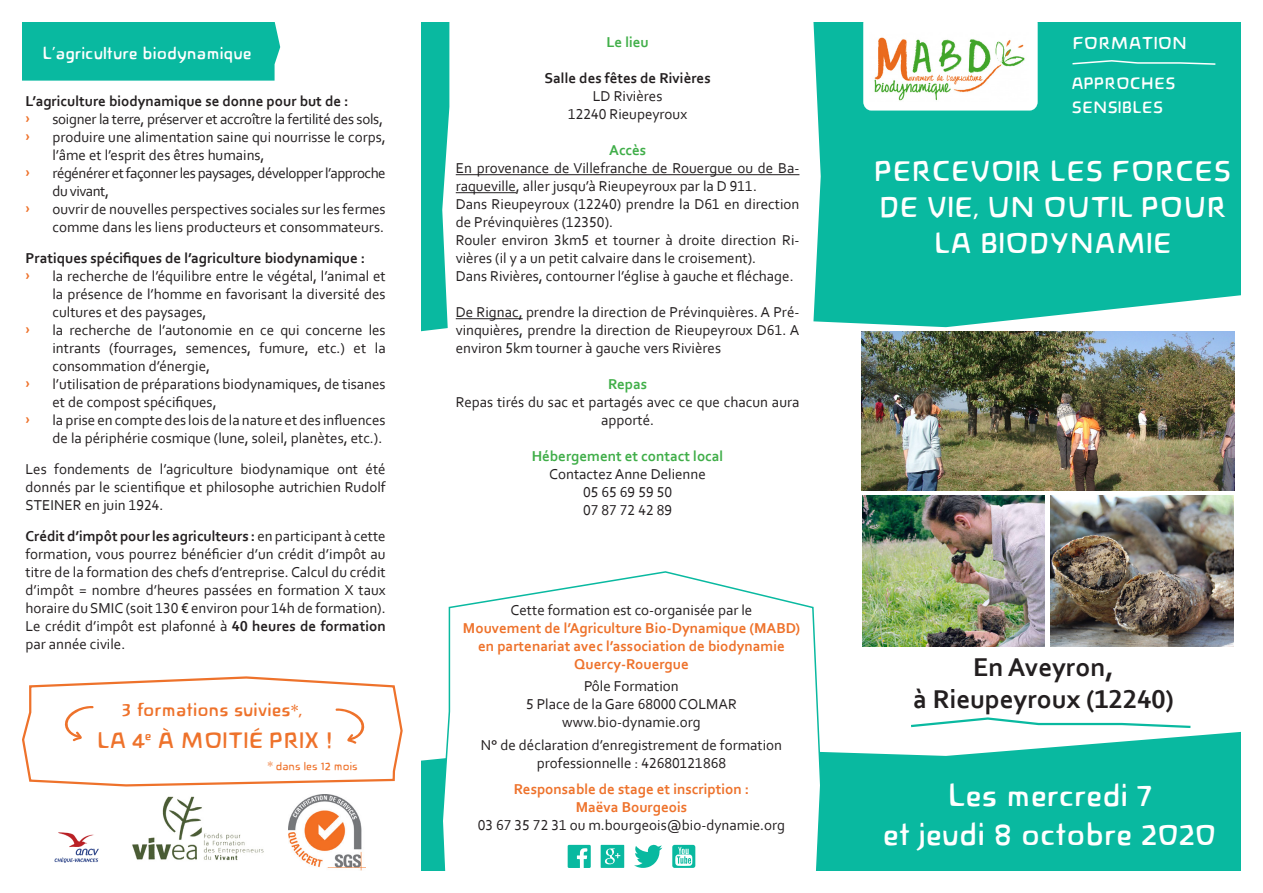
<style>
.page{position:relative;width:1263px;height:893px;background:#fff}
.page>*{position:absolute;margin:0;border:0;box-sizing:border-box;transform-origin:0 0}
.t1{font:33px/39.6px "Novalis Medium Roman";color:#fff;text-align:center}
.t2{font:30px/36px "Novalis Medium Roman";color:#fff;text-align:center}
.t3{font:700 27px/32.4px "Corbel";color:#231f20;text-align:center}
.t4{font:23.25px "Novalis Medium Roman";color:#ee722b}
.t5{font:19.65px "Novalis Medium Roman";color:#ee722b}
.t6{font:18px "Novalis Medium Roman";color:#fff}
.t7{font:17.25px/24px "Novalis Medium Roman";color:#fff}
.t8{font:15px/18px "Corbel";color:#231f20}
.t9{font:700 15px/18px "Corbel";color:#ee722b;text-align:center}
.t10{font:700 15px "Corbel";color:#231f20}
.t11{font:15px/18px "Corbel";letter-spacing:-.03em;color:#231f20}
.t12{font:15px "Corbel";letter-spacing:-.02em;color:#231f20}
.t13{font:700 15px "Corbel";color:#40ae49}
.t14{font:700 15px "Corbel";color:#41af49}
.t15{font:12px "Novalis Light 97 Roman";color:#ee722b}
.s1{font-weight:700}
.s2{font-size:16.05px}
.s3{font-weight:400;color:#231f20}
</style>
<div class="page">
<div style="left:421px;top:22px;width:820px;height:324px;background:#09b9a0"></div>
<svg style="left:421px;top:731px;width:820px;height:140px;background:#25c1ab"></svg>
<svg style="left:442px;top:22px;width:379px;height:324px"></svg>
<svg style="left:441px;top:571px;width:381px;height:300px"></svg>
<div style="left:22px;top:22px;width:258px;height:59px;background:#09b9a0"></div>
<div style="left:863px;top:15px;width:175px;height:96px;background:#fff;border-radius:8px"></div>
<img style="left:874px;top:37px;width:151px;height:64px">
<svg style="left:911px;top:717px;width:280px;height:11px"></svg>
<img style="left:54px;top:832px;width:45px;height:31px">
<img style="left:132px;top:796px;width:132px;height:65px">
<img style="left:289px;top:795px;width:76px;height:75px">
<svg style="left:22px;top:676px;width:381px;height:111px"></svg>
<svg style="left:1071px;top:59px;width:146px;height:7px"></svg>
<svg style="left:568px;top:845px;width:23px;height:23px"></svg>
<svg style="left:601px;top:845px;width:23px;height:23px"></svg>
<svg style="left:634px;top:845px;width:28px;height:23px"></svg>
<svg style="left:672px;top:845px;width:23px;height:23px"></svg>
<hr style="left:456px;top:174px;width:343px;height:1px;background:#231f20">
<hr style="left:456px;top:192px;width:60px;height:1px;background:#231f20">
<hr style="left:456px;top:318px;width:67px;height:1px;background:#231f20">
<img style="left:1051px;top:495px;width:182px;height:152px">
<img style="left:862px;top:332px;width:372px;height:159px">
<img style="left:862px;top:495px;width:182px;height:152px">
<p class="t6" style="left:43px;top:43px;width:211px">L’agriculture biodynamique</p>
<p class="t10" style="left:26px;top:92px;width:325px">L’agriculture biodynamique se donne pour but de :</p>
<p class="t12" style="left:53px;top:110px;width:332px">soigner la terre, préserver et accroître la fertilité des sols,</p>
<p class="t8" style="left:53px;top:128px;width:335px">produire une alimentation saine qui nourrisse le corps, l’âme et l’esprit des êtres humains,</p>
<p class="t11" style="left:53px;top:164px;width:335px">régénérer et façonner les paysages, développer l’approche du vivant,</p>
<p class="t8" style="left:53px;top:200px;width:335px">ouvrir de nouvelles perspectives sociales sur les fermes comme dans les liens producteurs et consommateurs.</p>
<p class="t10" style="left:26px;top:249px;width:341px">Pratiques spécifiques de l’agriculture biodynamique :</p>
<p class="t8" style="left:53px;top:267px;width:335px;text-align:justify">la recherche de l’équilibre entre le végétal, l’animal et la présence de l’homme en favorisant la diversité des cultures et des paysages,</p>
<p class="t8" style="left:53px;top:321px;width:335px;text-align:justify">la recherche de l’autonomie en ce qui concerne les intrants (fourrages, semences, fumure, etc.) et la consommation d’énergie,</p>
<p class="t8" style="left:53px;top:375px;width:335px">l’utilisation de préparations biodynamiques, de tisanes et de compost spécifiques,</p>
<p class="t8" style="left:53px;top:411px;width:335px">la prise en compte des lois de la nature et des influences de la périphérie cosmique (lune, soleil, planètes, etc.).</p>
<p class="t8" style="left:26px;top:460px;width:362px;text-align:justify">Les fondements de l’agriculture biodynamique ont été donnés par le scientifique et philosophe autrichien Rudolf STEINER en juin 1924.</p>
<p class="t8" style="left:26px;top:526px;width:362px;text-align:justify"><span class="s1">Crédit d’impôt pour les agriculteurs :</span> en participant à cette formation, vous pourrez bénéficier d’un crédit d’impôt au titre de la formation des chefs d’entreprise. Calcul du crédit d’impôt = nombre d’heures passées en formation X taux horaire du SMIC (soit 130 € environ pour 14h de formation).</p>
<p class="t8" style="left:26px;top:616px;width:362px">Le crédit d’impôt est plafonné à <span class="s1">40 heures de formation </span>par année civile.</p>
<p class="t5" style="left:121px;top:698px;width:183px">3 formations suivies<span class="s2">*</span>,</p>
<p class="t4" style="left:97px;top:727px;width:237px">LA 4<sup>e</sup> À MOITIÉ PRIX !</p>
<p class="t15" style="left:268px;top:759px;width:91px">* dans les 12 mois</p>
<p class="t14" style="left:606px;top:33px;width:44px">Le lieu</p>
<p class="t10" style="left:545px;top:69px;width:168px">Salle des fêtes de Rivières</p>
<p class="t8" style="left:593px;top:87px;width:71px">LD Rivières</p>
<p class="t8" style="left:568px;top:105px;width:121px">12240 Rieupeyroux</p>
<p class="t13" style="left:609px;top:141px;width:38px">Accès</p>
<p class="t8" style="left:456px;top:159px;width:345px">En provenance de Villefranche de Rouergue ou de Ba&shy;raqueville, aller jusqu’à Rieupeyroux par la D 911.</p>
<p class="t8" style="left:456px;top:195px;width:345px">Dans Rieupeyroux (12240) prendre la D61 en direction de Prévinquières (12350).</p>
<p class="t8" style="left:456px;top:231px;width:345px">Rouler environ 3km5 et tourner à droite direction Ri&shy;vières (il y a un petit calvaire dans le croisement).</p>
<p class="t8" style="left:456px;top:267px;width:339px">Dans Rivières, contourner l’église à gauche et fléchage.</p>
<p class="t8" style="left:456px;top:303px;width:345px;text-align:justify">De Rignac, prendre la direction de Prévinquières. A Pré&shy;vinquières, prendre la direction de Rieupeyroux D61. A environ 5km tourner à gauche vers Rivières</p>
<p class="t14" style="left:608px;top:375px;width:41px">Repas</p>
<p class="t8" style="left:456px;top:393px;width:345px;text-align:center">Repas tirés du sac et partagés avec ce que chacun aura apporté.</p>
<p class="t13" style="left:532px;top:447px;width:193px">Hébergement et contact local</p>
<p class="t8" style="left:549px;top:465px;width:158px">Contactez Anne Delienne</p>
<p class="t8" style="left:583px;top:483px;width:90px">05 65 69 59 50</p>
<p class="t8" style="left:583px;top:501px;width:90px">07 87 72 42 89</p>
<p class="t8" style="left:511px;top:601px;width:243px">Cette formation est co-organisée par le</p>
<p class="t9" style="left:463px;top:619px;width:338px">Mouvement de l’Agriculture Bio-Dynamique (MABD) en partenariat avec l’association de biodynamie<br>Quercy-Rouergue</p>
<p class="t8" style="left:584px;top:677px;width:96px">Pôle Formation</p>
<p class="t8" style="left:526px;top:695px;width:212px">5 Place de la Gare 68000 COLMAR</p>
<p class="t8" style="left:562px;top:713px;width:140px">www.bio-dynamie.org</p>
<p class="t8" style="left:481px;top:735px;width:303px;text-align:center">N° de déclaration d’enregistrement de formation professionnelle : 42680121868</p>
<p class="t9" style="left:478px;top:780px;width:309px">Responsable de stage et inscription :<br>Maëva Bourgeois<br><span class="s3">03 67 35 72 31 ou m.bourgeois@bio-dynamie.org</span></p>
<p class="t6" style="left:1072px;top:33px;width:116px">FORMATION</p>
<p class="t7" style="left:1071px;top:72px;width:105px">APPROCHES<br>SENSIBLES</p>
<p class="t2" style="left:874px;top:153px;width:358px">PERCEVOIR LES FORCES<br>DE VIE, UN OUTIL POUR<br>LA BIODYNAMIE</p>
<p class="t3" style="left:913px;top:650px;width:262px">En Aveyron,<br>à Rieupeyroux (12240)</p>
<p class="t1" style="left:883px;top:775px;width:335px">Les mercredi 7<br>et jeudi 8 octobre 2020</p>
</div>
